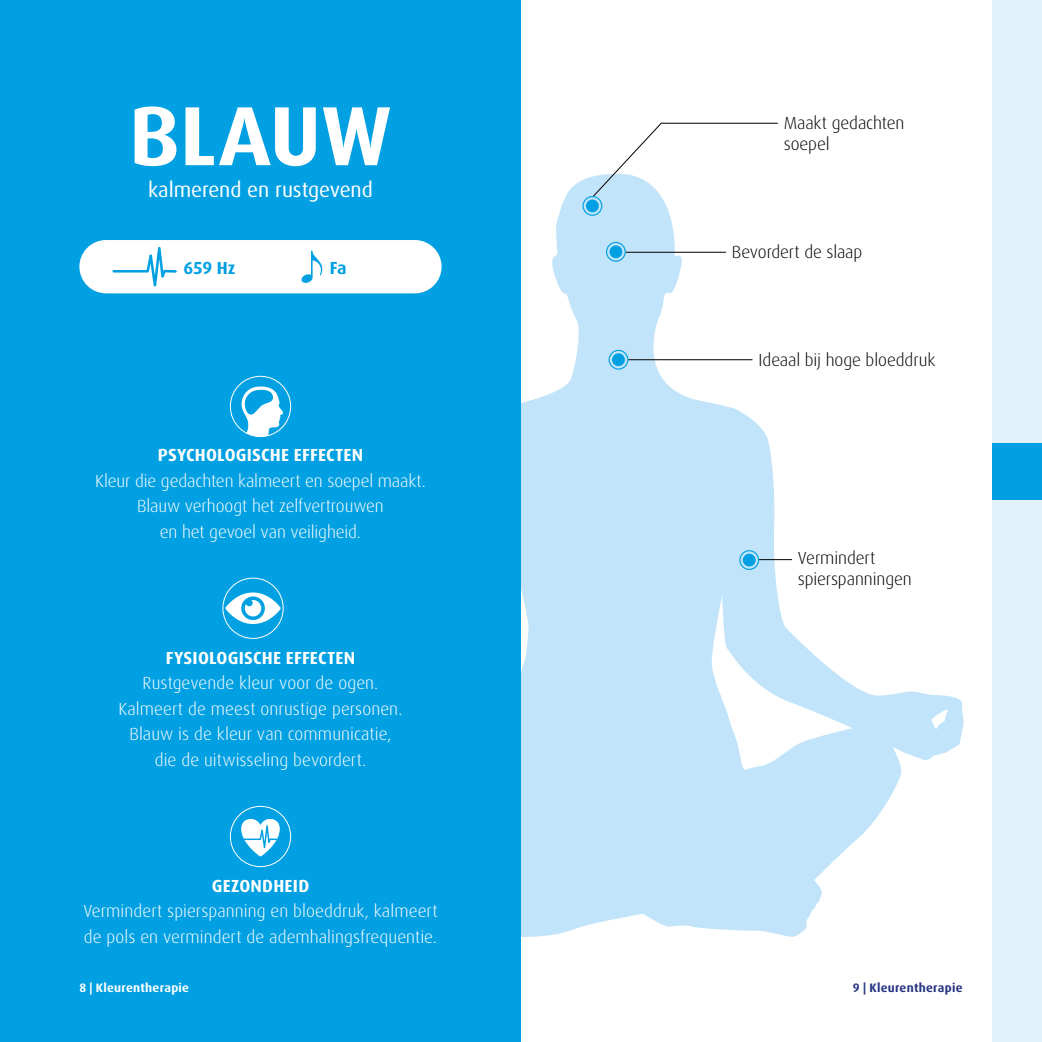
<style>
.page{position:relative;width:1042px;height:1042px;background:#fff}
.page>*{position:absolute;margin:0;border:0;box-sizing:border-box;transform-origin:0 0}
.t1{font:700 84px "Dax Pro";color:#fff}
.t2{font:21px "Dax Pro";letter-spacing:-.005em;color:#fff}
.t3{font:300 17.5px/25.6px "Dax Pro";color:#fff;text-align:center}
.t4{font:300 17.5px/21px "Dax Pro";letter-spacing:-.005em;color:#000}
.t5{font:700 17.5px "Dax Pro";letter-spacing:.01em;color:#fff}
.t6{font:700 17.5px "Dax Pro";letter-spacing:-.005em;color:#00a0e2}
.t7{font:700 12.25px "Dax Pro";letter-spacing:.02em;color:#fff}
.t8{font:700 12.25px "Dax Pro";letter-spacing:.02em;color:#283583}
</style>
<div class="page">
<svg style="left:521px;top:177px;width:443px;height:760px;fill:#c1e4fa"></svg>
<svg style="left:521px;top:515px;width:8px;height:240px"></svg>
<div style="left:992px;top:0;width:50px;height:1042px;background:#e1f2fd"></div>
<div style="left:0;top:0;width:521px;height:1042px;background:#00a0e2"></div>
<div style="left:222px;top:578px;width:62px;height:61px;border:1px solid #fff;border-radius:50%"></div>
<svg style="left:225px;top:587px;width:56px;height:37px"></svg>
<div style="left:230px;top:376px;width:61px;height:61px;border:1px solid #fff;border-radius:50%"></div>
<svg style="left:241px;top:385px;width:42px;height:52px"></svg>
<div style="left:230px;top:806px;width:61px;height:61px;border:1px solid #fff;border-radius:50%"></div>
<svg style="left:241px;top:818px;width:39px;height:38px"></svg>
<div style="left:79px;top:240px;width:362px;height:53px;background:#fff;border-radius:27px"></div>
<svg style="left:112px;top:247px;width:65px;height:39px"></svg>
<svg style="left:301px;top:250px;width:22px;height:33px"></svg>
<div style="left:609px;top:245px;width:13px;height:13px;background:#00a0e2;border-radius:50%"></div>
<div style="left:606px;top:242px;width:20px;height:20px;border:1px solid #00a0e2;border-radius:50%"></div>
<div style="left:612px;top:248px;width:8px;height:8px;border:1px solid #00a0e2;border-radius:50%"></div>
<div style="left:612px;top:353px;width:13px;height:13px;background:#00a0e2;border-radius:50%"></div>
<div style="left:608px;top:350px;width:20px;height:20px;border:1px solid #00a0e2;border-radius:50%"></div>
<div style="left:614px;top:356px;width:8px;height:8px;border:1px solid #00a0e2;border-radius:50%"></div>
<div style="left:743px;top:554px;width:12px;height:12px;background:#00a0e2;border-radius:50%"></div>
<div style="left:739px;top:550px;width:20px;height:20px;border:1px solid #00a0e2;border-radius:50%"></div>
<div style="left:745px;top:556px;width:8px;height:8px;border:1px solid #00a0e2;border-radius:50%"></div>
<svg style="left:591px;top:122px;width:188px;height:76px"></svg>
<svg style="left:586px;top:199px;width:13px;height:13px"></svg>
<div style="left:582px;top:196px;width:20px;height:20px;border:1px solid #00a0e2;border-radius:50%"></div>
<div style="left:588px;top:202px;width:8px;height:8px;border:1px solid #00a0e2;border-radius:50%"></div>
<hr style="left:626px;top:252px;width:100px;height:1px;background:#000">
<hr style="left:628px;top:359px;width:124px;height:1px;background:#000">
<hr style="left:759px;top:559px;width:33px;height:1px;background:#000">
<div style="left:992px;top:443px;width:50px;height:57px;background:#00a0e2"></div>
<h1 class="t1" style="left:129px;top:82px;width:264px">BLAUW</h1>
<p class="t2" style="left:148px;top:176px;width:226px">kalmerend en rustgevend</p>
<p class="t6" style="left:184px;top:256px;width:54px">659 Hz</p>
<p class="t6" style="left:330px;top:256px;width:18px">Fa</p>
<p class="t5" style="left:158px;top:444px;width:207px">PSYCHOLOGISCHE EFFECTEN</p>
<p class="t3" style="left:95px;top:468px;width:332px">Kleur die gedachten kalmeert en soepel maakt.<br>Blauw verhoogt het zelfvertrouwen<br>en het gevoel van veiligheid.</p>
<p class="t5" style="left:166px;top:646px;width:191px">FYSIOLOGISCHE EFFECTEN</p>
<p class="t3" style="left:119px;top:670px;width:285px">Rustgevende kleur voor de ogen.<br>Kalmeert de meest onrustige personen.<br>Blauw is de kleur van communicatie, die de uitwisseling bevordert.</p>
<p class="t5" style="left:212px;top:874px;width:99px">GEZONDHEID</p>
<p class="t3" style="left:83px;top:898px;width:356px;text-align:left">Vermindert spierspanning en bloeddruk, kalmeert de pols en vermindert de ademhalingsfrequentie.</p>
<p class="t4" style="left:784px;top:113px;width:122px">Maakt gedachten soepel</p>
<p class="t4" style="left:732px;top:242px;width:132px">Bevordert de slaap</p>
<p class="t4" style="left:758px;top:349px;width:178px">Ideaal bij hoge bloeddruk</p>
<p class="t4" style="left:798px;top:547px;width:115px">Vermindert spierspanningen</p>
<p class="t7" style="left:79px;top:979px;width:111px">8 | Kleurentherapie</p>
<p class="t8" style="left:853px;top:979px;width:111px">9 | Kleurentherapie</p>
</div>
